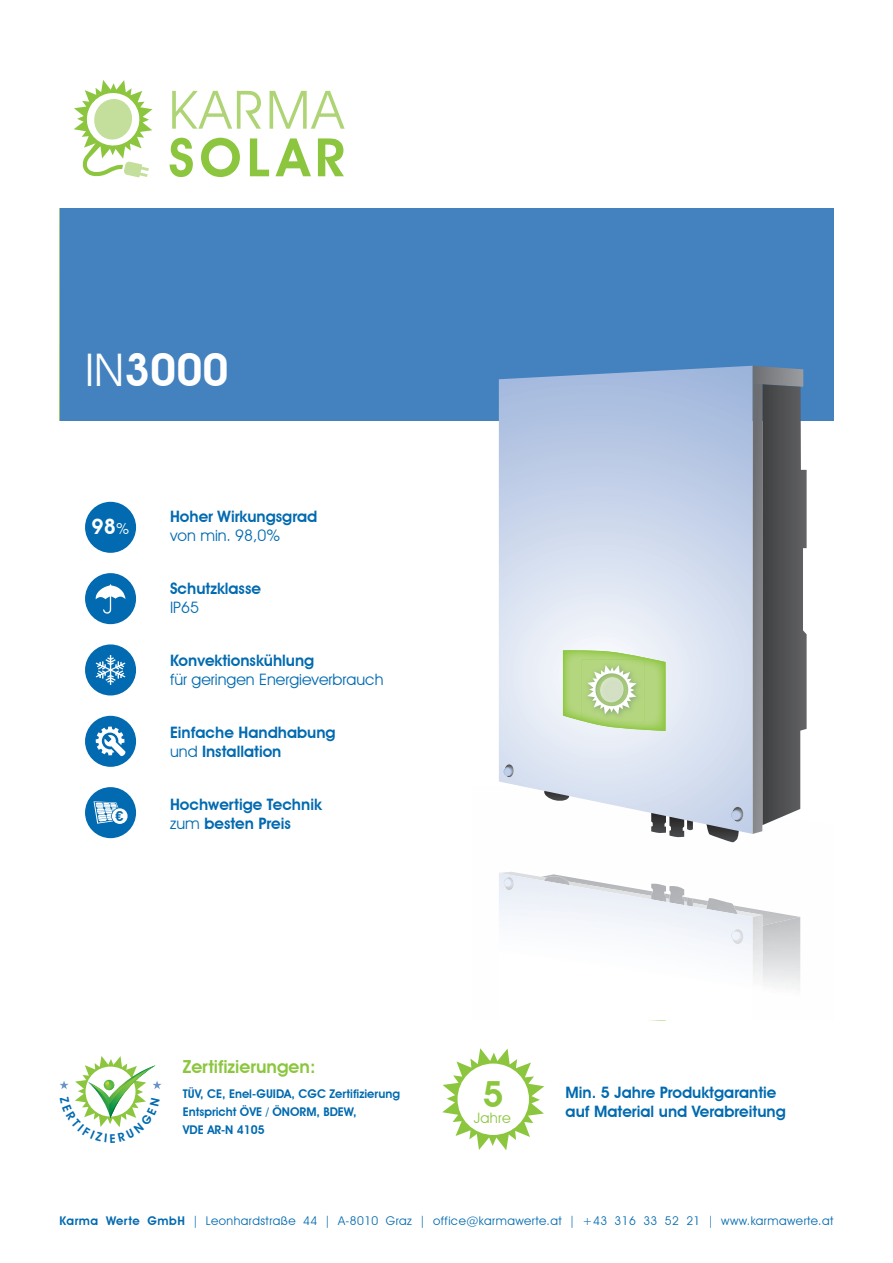
<style>
.page{position:relative;width:893px;height:1263px;background:#fff}
.page>*{position:absolute;margin:0;border:0;box-sizing:border-box;transform-origin:0 0}
.t1{font:53.25px "Avant Garde IT Cby BT";letter-spacing:.045em;color:#aed475}
.t2{font:600 53.25px "Avant Garde IT Cby BT";letter-spacing:.1em;color:#8bc63e}
.t3{font:600 45px "Avant Garde IT Cby BT";color:#fff}
.t4{font:600 36px "Avant Garde IT Cby BT";color:#8bc63e}
.t5{font:600 21px "Avant Garde IT Cby BT";color:#fff}
.t6{font:600 18px "Avant Garde IT Cby BT";color:#8bc63e}
.t7{font:600 15.75px/18.9px "Avant Garde IT Cby BT";color:#016ab0}
.t8{font:15.75px "Avant Garde IT Cby BT";color:#016ab0}
.t9{font:14.4px "Avant Garde IT Cby BT";letter-spacing:.02em;color:#8bc63e}
.t10{font:600 13.5px "Avant Garde IT Cby BT";color:#016ab0}
.t11{font:12px "Avant Garde IT Cby BT";letter-spacing:.04em;color:#016ab0}
.t12{font:600 12px/18px "Avant Garde IT Cby BT";color:#016ab0}
.s1{font-weight:400}
.s2{font-weight:400;font-size:15px}
.s3{font-weight:600}
</style>
<div class="page">
<svg style="left:74px;top:80px;width:79px;height:97px"></svg>
<div style="left:60px;top:208px;width:773px;height:213px;background:#4381bf"></div>
<svg style="left:442px;top:1048px;width:102px;height:102px"></svg>
<img style="left:762px;top:910px;width:38px;height:7px">
<img style="left:501px;top:872px;width:261px;height:43px">
<img style="left:499px;top:873px;width:254px;height:90px">
<img style="left:762px;top:917px;width:39px;height:70px">
<svg style="left:649px;top:1020px;width:16px;height:1px"></svg>
<img style="left:732px;top:929px;width:11px;height:15px">
<svg style="left:731px;top:931px;width:10px;height:9px"></svg>
<svg style="left:504px;top:877px;width:10px;height:13px"></svg>
<svg style="left:669px;top:834px;width:16px;height:3px"></svg>
<svg style="left:499px;top:366px;width:254px;height:468px;background:#ccd7eb"></svg>
<svg style="left:753px;top:366px;width:54px;height:468px;background:#646568"></svg>
<svg style="left:706px;top:807px;width:35px;height:36px"></svg>
<svg style="left:504px;top:764px;width:7px;height:12px"></svg>
<svg style="left:563px;top:650px;width:102px;height:81px;background:#b9d78f"></svg>
<div style="left:85px;top:502px;width:51px;height:51px;background:#016ab0;border-radius:50%"></div>
<div style="left:85px;top:573px;width:51px;height:51px;background:#016ab0;border-radius:50%"></div>
<svg style="left:95px;top:584px;width:30px;height:30px"></svg>
<div style="left:85px;top:644px;width:51px;height:51px;background:#016ab0;border-radius:50%"></div>
<svg style="left:96px;top:655px;width:29px;height:30px"></svg>
<div style="left:85px;top:716px;width:51px;height:51px;background:#016ab0;border-radius:50%"></div>
<svg style="left:96px;top:726px;width:29px;height:30px"></svg>
<div style="left:85px;top:787px;width:51px;height:51px;background:#016ab0;border-radius:50%"></div>
<svg style="left:94px;top:801px;width:34px;height:23px"></svg>
<svg style="left:60px;top:1056px;width:102px;height:71px"></svg>
<h1 class="t1" style="left:169px;top:77px;width:177px">KARMA</h1>
<h1 class="t2" style="left:169px;top:125px;width:178px">SOLAR</h1>
<h2 class="t3" style="left:85px;top:343px;width:145px"><span class="s1">IN</span>3000</h2>
<h3 class="t5" style="left:92px;top:514px;width:39px">98<span class="s2">%</span></h3>
<p class="t10" style="left:115px;top:808px;width:9px">€</p>
<p class="t7" style="left:170px;top:507px;width:149px">Hoher Wirkungsgrad</p>
<p class="t8" style="left:170px;top:526px;width:112px">von min. 98,0%</p>
<p class="t7" style="left:170px;top:579px;width:92px">Schutzklasse</p>
<p class="t8" style="left:170px;top:598px;width:30px">IP65</p>
<p class="t7" style="left:170px;top:651px;width:146px">Konvektionskühlung</p>
<p class="t8" style="left:170px;top:670px;width:215px">für geringen Energieverbrauch</p>
<p class="t7" style="left:170px;top:723px;width:167px">Einfache Handhabung <span class="s1">und</span> Installation</p>
<p class="t7" style="left:170px;top:795px;width:153px">Hochwertige Technik <span class="s1">zum</span> besten Preis</p>
<p class="t6" style="left:183px;top:1056px;width:134px">Zertifizierungen:</p>
<p class="t12" style="left:183px;top:1085px;width:219px">TÜV, CE, Enel-GUIDA, CGC Zertifizierung<br>Entspricht ÖVE / ÖNORM, BDEW,<br>VDE AR-N 4105</p>
<h3 class="t4" style="left:483px;top:1073px;width:22px">5</h3>
<p class="t9" style="left:474px;top:1109px;width:39px">Jahre</p>
<p class="t7" style="left:565px;top:1083px;width:222px">Min. 5 Jahre Produktgarantie auf Material und Verabreitung</p>
<p class="t11" style="left:60px;top:1214px;width:775px"><span class="s3">Karma Werte GmbH</span> | Leonhardstraße 44 | A-8010 Graz | office@karmawerte.at | +43 316 33 52 21 | www.karmawerte.at</p>
</div>
